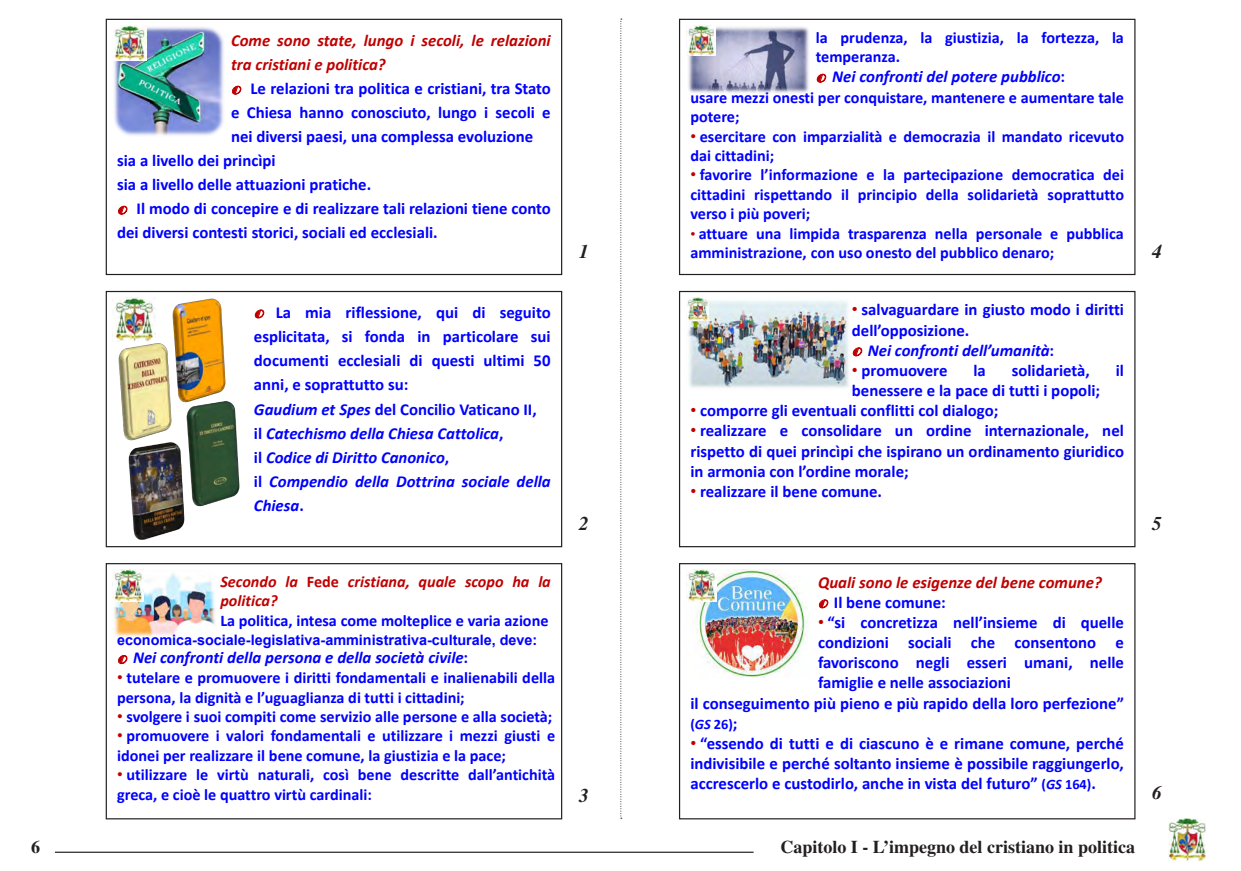
<style>
.page{position:relative;width:1241px;height:871px;background:#fff}
.page>*{position:absolute;margin:0;border:0;box-sizing:border-box;transform-origin:0 0}
.t1{font:italic 700 19.5px "Times LT Std";color:#231f20}
.t2{font:700 18px "Times LT Std";color:#231f20}
.t3{font:700 16.8px/24.2px "Calibri";color:#00f;text-align:justify}
.t4{font:italic 700 16.8px/20.1px "Calibri";color:#c00000}
.t5{font:italic 700 16.8px "Calibri";color:#00f}
.t6{font:700 16.2px/19.5px "Calibri";color:#00f}
.t7{font:italic 700 16.2px/19.5px "Calibri";color:#c00000}
.t8{font:700 14.4px "Arial";color:#00f}
.t9{font:700 14.4px "Calibri";color:#00f}
.s1{font-family:"Broadway";font-weight:400;font-style:italic;font-size:14.4px;color:#c00000}
.s2{font-style:italic}
.s3{font-style:normal}
.s4{font-family:"Broadway";font-weight:400;font-size:14.4px;color:#c00000}
.s5{font-family:"Arial";font-weight:400;color:#c00000}
.s6{font-family:"Arial";font-weight:400;font-size:14.4px;color:#c00000}
.s7{font-family:"Broadway";font-weight:400;font-size:14.4px}
.s8{font-style:normal;color:#00f}
.s9{font-size:16.8px}
.s10{font-size:14.4px}
.s11{font-style:italic;font-size:14.4px}
</style>
<div class="page">
<svg style="left:620px;top:19px;width:2px;height:800px"></svg>
<img style="left:1168px;top:818px;width:37px;height:43px">
<hr style="left:55px;top:852px;width:698px;height:1px;background:#231f20">
<img style="left:686px;top:570px;width:123px;height:107px">
<img style="left:686px;top:570px;width:31px;height:31px">
<div style="left:679px;top:563px;width:456px;height:256px;border:1px solid #231f20"></div>
<img style="left:688px;top:300px;width:161px;height:88px">
<img style="left:686px;top:297px;width:22px;height:23px">
<div style="left:679px;top:291px;width:456px;height:256px;border:1px solid #231f20"></div>
<img style="left:687px;top:27px;width:122px;height:66px">
<img style="left:686px;top:25px;width:29px;height:30px">
<div style="left:679px;top:19px;width:456px;height:256px;border:1px solid #231f20"></div>
<img style="left:113px;top:573px;width:102px;height:64px">
<img style="left:113px;top:570px;width:30px;height:31px">
<div style="left:106px;top:563px;width:456px;height:256px;border:1px solid #231f20"></div>
<img style="left:115px;top:297px;width:40px;height:45px">
<img style="left:172px;top:298px;width:54px;height:105px">
<img style="left:118px;top:342px;width:56px;height:99px">
<img style="left:186px;top:399px;width:54px;height:108px">
<img style="left:128px;top:441px;width:59px;height:99px">
<div style="left:106px;top:291px;width:456px;height:256px;border:1px solid #231f20"></div>
<img style="left:114px;top:27px;width:110px;height:109px">
<img style="left:113px;top:25px;width:34px;height:36px">
<div style="left:106px;top:19px;width:456px;height:256px;border:1px solid #231f20"></div>
<p class="t4" style="left:231px;top:29px;width:321px">Come sono state, lungo i secoli, le relazioni</p>
<p class="t4" style="left:231px;top:54px;width:156px">tra cristiani e politica?</p>
<p class="t3" style="left:231px;top:76px;width:321px"><span class="s1">o</span> Le relazioni tra politica e cristiani, tra Stato</p>
<p class="t3" style="left:231px;top:100px;width:321px">e Chiesa hanno conosciuto, lungo i secoli e</p>
<p class="t3" style="left:231px;top:125px;width:304px">nei diversi paesi, una complessa evoluzione</p>
<p class="t3" style="left:117px;top:148px;width:160px">sia a livello dei princìpi</p>
<p class="t3" style="left:117px;top:172px;width:256px">sia a livello delle attuazioni pratiche.</p>
<p class="t3" style="left:117px;top:196px;width:435px"><span class="s1">o</span> Il modo di concepire e di realizzare tali relazioni tiene conto</p>
<p class="t3" style="left:117px;top:220px;width:322px">dei diversi contesti storici, sociali ed ecclesiali.</p>
<p class="t3" style="left:254px;top:300px;width:298px;text-align:left"><span class="s1">o</span> La mia riflessione, qui di seguito esplicitata, si fonda in particolare sui documenti ecclesiali di questi ultimi 50 anni, e soprattutto su:<br><span class="s2">Gaudium et Spes</span> del Concilio Vaticano II,<br>il <span class="s2">Catechismo della Chiesa Cattolica</span>,<br>il <span class="s2">Codice di Diritto Canonico</span>,<br>il <span class="s2">Compendio della Dottrina sociale della Chiesa</span>.</p>
<p class="t7" style="left:220px;top:571px;width:332px">Secondo la <span class="s3">Fede</span> cristiana, quale scopo ha la politica?</p>
<p class="t6" style="left:220px;top:610px;width:330px">La politica, intesa come molteplice e varia azione</p>
<p class="t8" style="left:117px;top:630px;width:422px">economica-sociale-legislativa-amministrativa-culturale, deve:</p>
<p class="t5" style="left:117px;top:646px;width:353px"><span class="s4">o</span> Nei confronti della persona e della società civile<span class="s3">:</span></p>
<p class="t6" style="left:117px;top:668px;width:439px"><span class="s5">•</span> tutelare e promuovere i diritti fondamentali e inalienabili della persona, la dignità e l’uguaglianza di tutti i cittadini;</p>
<p class="t6" style="left:117px;top:707px;width:437px"><span class="s5">•</span> svolgere i suoi compiti come servizio alle persone e alla società;</p>
<p class="t6" style="left:117px;top:726px;width:439px"><span class="s5">•</span> promuovere i valori fondamentali e utilizzare i mezzi giusti e idonei per realizzare il bene comune, la giustizia e la pace;</p>
<p class="t6" style="left:117px;top:765px;width:440px"><span class="s5">•</span> utilizzare le virtù naturali, così bene descritte dall’antichità greca, e cioè le quattro virtù cardinali:</p>
<p class="t6" style="left:816px;top:27px;width:310px">la prudenza, la giustizia, la fortezza, la temperanza.</p>
<p class="t5" style="left:816px;top:65px;width:251px"><span class="s4">o</span> Nei confronti del potere pubblico<span class="s3">:</span></p>
<p class="t6" style="left:690px;top:87px;width:435px">usare mezzi onesti per conquistare, mantenere e aumentare tale potere;</p>
<p class="t6" style="left:690px;top:126px;width:435px"><span class="s5">•</span> esercitare con imparzialità e democrazia il mandato ricevuto dai cittadini;</p>
<p class="t6" style="left:690px;top:165px;width:435px;text-align:justify"><span class="s5">•</span> favorire l’informazione e la partecipazione democratica dei cittadini rispettando il principio della solidarietà soprattutto verso i più poveri;</p>
<p class="t6" style="left:690px;top:223px;width:435px"><span class="s6">•</span> attuare una limpida trasparenza nella personale e pubblica amministrazione, con uso onesto del pubblico denaro;</p>
<p class="t1" style="left:579px;top:240px;width:11px">1</p>
<p class="t1" style="left:1152px;top:240px;width:11px">4</p>
<p class="t3" style="left:852px;top:299px;width:274px;line-height:20.1px;text-align:left"><span class="s5">•</span> salvaguardare in giusto modo i diritti dell’opposizione.<br><span class="s1">o</span> <span class="s2">Nei confronti dell’umanità</span>:</p>
<p class="t3" style="left:852px;top:358px;width:97px"><span class="s5">•</span> promuovere</p>
<p class="t3" style="left:973px;top:358px;width:14px">la</p>
<p class="t3" style="left:1012px;top:358px;width:80px">solidarietà,</p>
<p class="t3" style="left:1116px;top:358px;width:10px">il</p>
<p class="t3" style="left:852px;top:378px;width:250px">benessere e la pace di tutti i popoli;</p>
<p class="t3" style="left:690px;top:398px;width:309px"><span class="s5">•</span> comporre gli eventuali conflitti col dialogo;</p>
<p class="t3" style="left:690px;top:420px;width:435px;line-height:20.1px"><span class="s5">•</span> realizzare e consolidare un ordine internazionale, nel rispetto di quei princìpi che ispirano un ordinamento giuridico in armonia con l’ordine morale;</p>
<p class="t3" style="left:690px;top:479px;width:193px"><span class="s5">•</span> realizzare il bene comune.</p>
<p class="t1" style="left:579px;top:512px;width:11px">2</p>
<p class="t1" style="left:1152px;top:512px;width:11px">5</p>
<p class="t1" style="left:579px;top:784px;width:11px">3</p>
<p class="t4" style="left:818px;top:571px;width:285px">Quali sono le esigenze del bene comune? <span class="s7">o</span> <span class="s8">Il bene comune:</span></p>
<p class="t3" style="left:818px;top:610px;width:307px"><span class="s5">•</span> “si concretizza nell’insieme di quelle</p>
<p class="t3" style="left:818px;top:630px;width:307px">condizioni sociali che consentono e</p>
<p class="t3" style="left:818px;top:650px;width:307px">favoriscono negli esseri umani, nelle</p>
<p class="t3" style="left:818px;top:670px;width:195px">famiglie e nelle associazioni</p>
<p class="t3" style="left:690px;top:691px;width:435px">il conseguimento più pieno e più rapido della loro perfezione”</p>
<p class="t9" style="left:690px;top:714px;width:49px">(<span class="s2">GS</span> 26)<span class="s9">;</span></p>
<p class="t3" style="left:690px;top:733px;width:435px;line-height:20.1px"><span class="s5">•</span> “essendo di tutti e di ciascuno è e rimane comune, perché indivisibile e perché soltanto insieme è possibile raggiungerlo, accrescerlo e custodirlo, anche in vista del futuro” <span class="s10">(</span><span class="s11">GS</span> <span class="s10">164)</span>.</p>
<p class="t1" style="left:1152px;top:781px;width:11px">6</p>
<p class="t2" style="left:31px;top:836px;width:10px">6</p>
<p class="t2" style="left:780px;top:836px;width:356px">Capitolo I - L’impegno del cristiano in politica</p>
</div>
